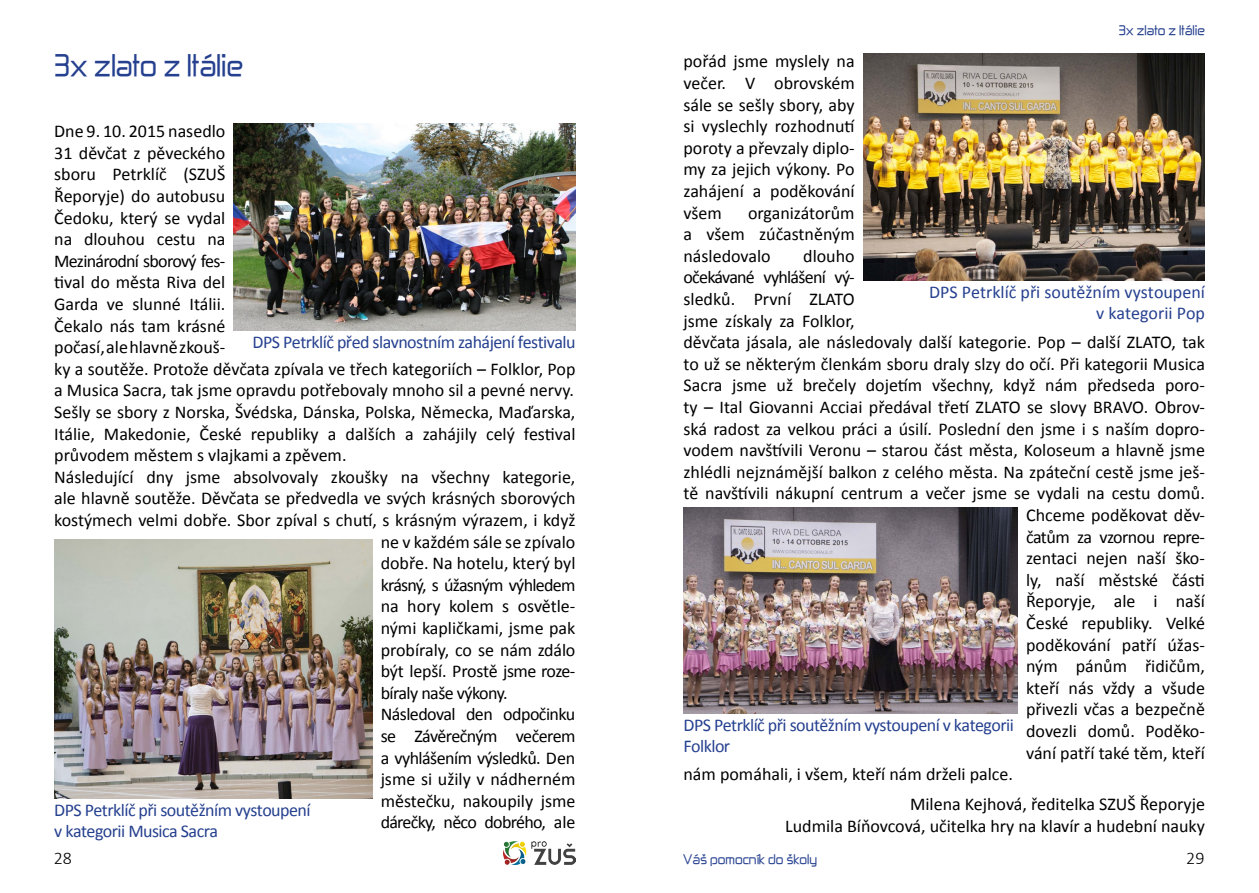
<style>
.page{position:relative;width:1259px;height:893px;background:#fff}
.page>*{position:absolute;margin:0;border:0;box-sizing:border-box;transform-origin:0 0}
.t1{font:27px "Zekton";letter-spacing:-.01em;color:#25408f}
.t2{font:18px/21.6px "Calibri";color:#000;text-align:justify}
.t3{font:18px/21px "Calibri";letter-spacing:-.03em;color:#25408f}
.t4{font:18px "Calibri";letter-spacing:-.03em;color:#000}
.t5{font:18px "Calibri";letter-spacing:-.04em;color:#000}
.t6{font:18px/21px "Calibri";color:#25408f;text-align:right}
.t7{font:18px "Calibri";letter-spacing:-.02em;color:#000}
.t8{font:300 18px "Calibri";color:#000}
.t9{font:12px "Zekton";color:#25408f}
</style>
<div class="page">
<img style="left:504px;top:841px;width:71px;height:24px">
<img style="left:234px;top:124px;width:342px;height:206px">
<img style="left:54px;top:540px;width:318px;height:258px">
<img style="left:863px;top:54px;width:342px;height:227px">
<img style="left:683px;top:507px;width:334px;height:206px">
<h1 class="t1" style="left:54px;top:47px;width:191px">3x zlato z Itálie</h1>
<p class="t2" style="left:54px;top:120px;width:173px">Dne 9. 10. 2015 nasedlo</p>
<p class="t2" style="left:54px;top:142px;width:173px">31 děvčat z pěveckého</p>
<p class="t2" style="left:54px;top:164px;width:173px">sboru Petrklíč (SZUŠ</p>
<p class="t2" style="left:54px;top:185px;width:173px">Řeporyje) do autobusu</p>
<p class="t2" style="left:54px;top:207px;width:173px">Čedoku, který se vydal</p>
<p class="t2" style="left:54px;top:228px;width:173px">na dlouhou cestu na</p>
<p class="t5" style="left:54px;top:249px;width:173px">Mezinárodní sborový fes-</p>
<p class="t2" style="left:54px;top:272px;width:173px">tival do města Riva del</p>
<p class="t2" style="left:54px;top:293px;width:173px">Garda ve slunné Itálii.</p>
<p class="t2" style="left:54px;top:315px;width:173px">Čekalo nás tam krásné</p>
<p class="t2" style="left:54px;top:336px;width:173px">počasí, ale hlavně zkouš-</p>
<p class="t2" style="left:54px;top:358px;width:523px">ky a soutěže. Protože děvčata zpívala ve třech kategoriích – Folklor, Pop</p>
<p class="t2" style="left:54px;top:380px;width:521px">a Musica Sacra, tak jsme opravdu potřebovaly mnoho sil a pevné nervy.</p>
<p class="t2" style="left:54px;top:401px;width:523px">Sešly se sbory z Norska, Švédska, Dánska, Polska, Německa, Maďarska,</p>
<p class="t2" style="left:54px;top:423px;width:523px">Itálie, Makedonie, České republiky a dalších a zahájily celý festival</p>
<p class="t2" style="left:54px;top:444px;width:294px">průvodem městem s vlajkami a zpěvem.</p>
<p class="t2" style="left:54px;top:466px;width:523px">Následující dny jsme absolvovaly zkoušky na všechny kategorie,</p>
<p class="t2" style="left:54px;top:488px;width:523px">ale hlavně soutěže. Děvčata se předvedla ve svých krásných sborových</p>
<p class="t2" style="left:54px;top:509px;width:523px">kostýmech velmi dobře. Sbor zpíval s chutí, s krásným výrazem, i když</p>
<p class="t2" style="left:381px;top:531px;width:196px">ne v každém sále se zpívalo</p>
<p class="t2" style="left:381px;top:552px;width:196px">dobře. Na hotelu, který byl</p>
<p class="t5" style="left:381px;top:573px;width:196px">krásný, s úžasným výhledem</p>
<p class="t2" style="left:381px;top:596px;width:196px">na hory kolem s osvětle-</p>
<p class="t2" style="left:381px;top:617px;width:196px">nými kapličkami, jsme pak</p>
<p class="t2" style="left:381px;top:639px;width:196px">probíraly, co se nám zdálo</p>
<p class="t7" style="left:381px;top:660px;width:196px">být lepší. Prostě jsme roze-</p>
<p class="t4" style="left:381px;top:681px;width:128px">bíraly naše výkony.</p>
<p class="t4" style="left:381px;top:703px;width:196px">Následoval den odpočinku</p>
<p class="t4" style="left:381px;top:725px;width:196px">se Závěrečným večerem</p>
<p class="t4" style="left:381px;top:746px;width:196px">a vyhlášením výsledků. Den</p>
<p class="t2" style="left:381px;top:768px;width:196px">jsme si užily v nádherném</p>
<p class="t2" style="left:381px;top:790px;width:196px">městečku, nakoupily jsme</p>
<p class="t5" style="left:381px;top:811px;width:196px">dárečky, něco dobrého, ale</p>
<p class="t3" style="left:253px;top:331px;width:324px">DPS Petrklíč před slavnostním zahájení festivalu</p>
<p class="t3" style="left:54px;top:799px;width:258px">DPS Petrklíč při soutěžním vystoupení v kategorii Musica Sacra</p>
<p class="t9" style="left:1118px;top:22px;width:88px">3x zlato z Itálie</p>
<p class="t2" style="left:683px;top:51px;width:173px">pořád jsme myslely na večer. V obrovském sále se sešly sbory, aby si vyslechly rozhodnutí poroty a převzaly diplo&shy;my za jejich výkony. Po zahájení a poděkování všem</p>
<p class="t2" style="left:683px;top:202px;width:173px;text-indent:65px">organizátorům a všem zúčastněným následovalo</p>
<p class="t2" style="left:803px;top:245px;width:53px">dlouho</p>
<p class="t5" style="left:683px;top:266px;width:173px">očekávané vyhlášení vý-</p>
<p class="t2" style="left:683px;top:288px;width:173px">sledků. První ZLATO</p>
<p class="t2" style="left:683px;top:310px;width:173px">jsme získaly za Folklor,</p>
<p class="t2" style="left:683px;top:331px;width:523px">děvčata jásala, ale následovaly další kategorie. Pop – další ZLATO, tak</p>
<p class="t2" style="left:683px;top:353px;width:523px">to už se některým členkám sboru draly slzy do očí. Při kategorii Musica</p>
<p class="t2" style="left:683px;top:375px;width:523px">Sacra jsme už brečely dojetím všechny, když nám předseda poro-</p>
<p class="t2" style="left:683px;top:396px;width:523px">ty – Ital Giovanni Acciai předával třetí ZLATO se slovy BRAVO. Obrov-</p>
<p class="t2" style="left:683px;top:418px;width:523px">ská radost za velkou práci a úsilí. Poslední den jsme i s naším dopro-</p>
<p class="t2" style="left:683px;top:439px;width:523px">vodem navštívili Veronu – starou část města, Koloseum a hlavně jsme</p>
<p class="t2" style="left:683px;top:461px;width:523px">zhlédli nejznámější balkon z celého města. Na zpáteční cestě jsme ješ-</p>
<p class="t2" style="left:683px;top:483px;width:523px">tě navštívili nákupní centrum a večer jsme se vydali na cestu domů.</p>
<p class="t2" style="left:1026px;top:504px;width:180px">Chceme poděkovat děv-</p>
<p class="t4" style="left:1026px;top:525px;width:180px">čatům za vzornou repre-</p>
<p class="t2" style="left:1026px;top:547px;width:180px">zentaci nejen naší ško-</p>
<p class="t2" style="left:1026px;top:569px;width:180px">ly, naší městské části</p>
<p class="t2" style="left:1026px;top:591px;width:180px">Řeporyje, ale i naší</p>
<p class="t2" style="left:1026px;top:612px;width:180px">České republiky. Velké</p>
<p class="t2" style="left:1026px;top:634px;width:180px">poděkování patří úžas-</p>
<p class="t2" style="left:1026px;top:655px;width:180px">ným pánům řidičům,</p>
<p class="t2" style="left:1026px;top:677px;width:180px">kteří nás vždy a všude</p>
<p class="t2" style="left:1026px;top:699px;width:180px">přivezli včas a bezpečně</p>
<p class="t2" style="left:1026px;top:720px;width:180px">dovezli domů. Poděko-</p>
<p class="t2" style="left:1026px;top:742px;width:180px">vání patří také těm, kteří</p>
<p class="t2" style="left:683px;top:763px;width:331px">nám pomáhali, i všem, kteří nám drželi palce.</p>
<p class="t2" style="left:785px;top:794px;width:421px;text-align:right">Milena Kejhová, ředitelka SZUŠ Řeporyje<br>Ludmila Bíňovcová, učitelka hry na klavír a hudební nauky</p>
<p class="t6" style="left:929px;top:282px;width:277px">DPS Petrklíč při soutěžním vystoupení v kategorii Pop</p>
<p class="t3" style="left:683px;top:715px;width:332px">DPS Petrklíč při soutěžním vystoupení v kategorii<br>Folklor</p>
<p class="t8" style="left:54px;top:847px;width:20px">28</p>
<p class="t9" style="left:683px;top:851px;width:135px">Váš pomocník do školy</p>
<p class="t8" style="left:1186px;top:847px;width:20px">29</p>
</div>
